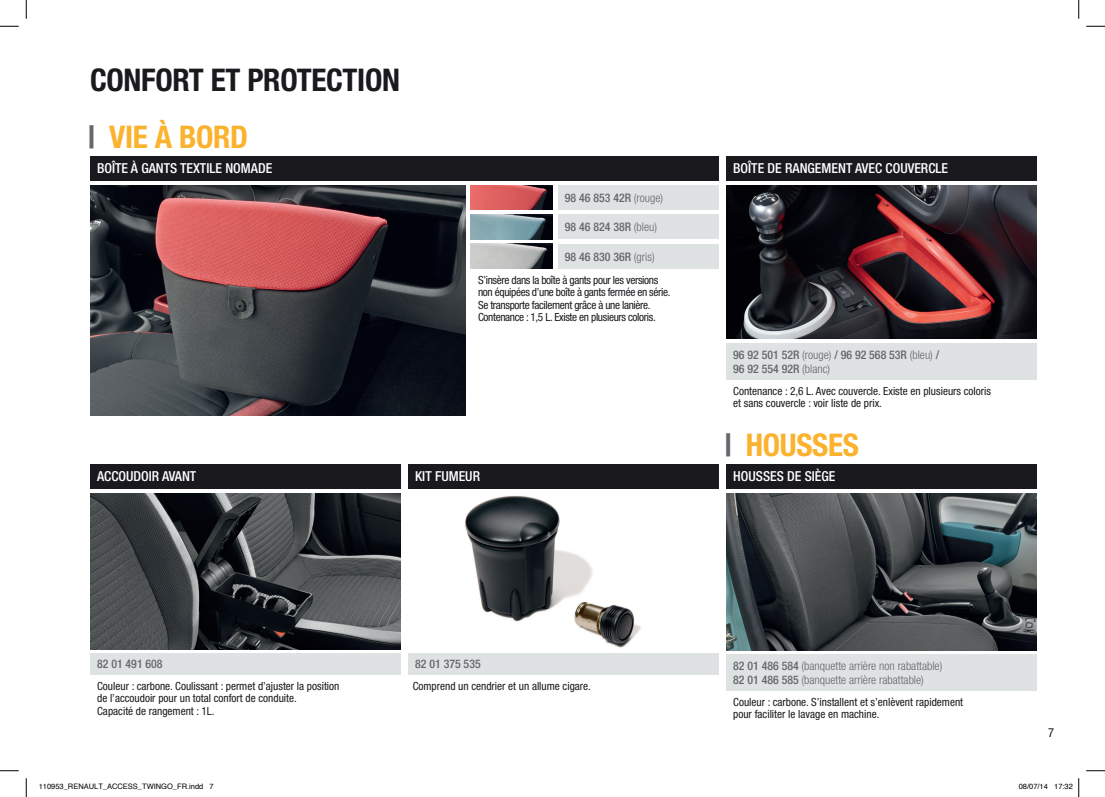
<style>
.page{position:relative;width:1105px;height:797px;background:#fff}
.page>*{position:absolute;margin:0;border:0;box-sizing:border-box;transform-origin:0 0}
._2_-_Dacia{font:700 condensed 31.25px "Helvetica Neue LT Std";letter-spacing:-.01em;color:#1a191e}
._2_-_Dacia-2{font:700 condensed 31.25px "Helvetica Neue LT Std";letter-spacing:-.01em;color:#fbb22e}
.Titre-fd-bleu{font:500 condensed 13.75px "Helvetica Neue LT Std";color:#fff}
.t1{font:condensed 12.5px "Helvetica Neue LT Std";color:#1a191e}
.ref-fd-gris{font:500 condensed 11.88px/14.2px "Helvetica Neue LT Std";color:#64676b}
.ref-fd-gris-2{font:300 condensed 11.88px/14.2px "Helvetica Neue LT Std";color:#64676b}
.texte{font:condensed 11.25px/12.5px "Helvetica Neue LT Std";color:#1a191e}
.texte-2{font:condensed 11.25px/12.5px "Helvetica Neue LT Std";letter-spacing:-.03em;color:#1a191e}
.t2{font:7.5px "Helvetica";color:#000}
.s1{color:#64676b}
.s2{font-weight:300}
.s3{font-weight:500}
</style>
<div class="page">
<div style="left:726px;top:654px;width:310px;height:36px;background:#dfe2e2"></div>
<img style="left:726px;top:493px;width:310px;height:158px">
<div style="left:726px;top:464px;width:310px;height:25px;background:#1a191e"></div>
<div style="left:90px;top:653px;width:310px;height:21px;background:#dfe2e2"></div>
<img style="left:90px;top:493px;width:310px;height:156px">
<div style="left:90px;top:464px;width:310px;height:25px;background:#1a191e"></div>
<div style="left:408px;top:653px;width:310px;height:21px;background:#dfe2e2"></div>
<img style="left:465px;top:495px;width:176px;height:153px">
<div style="left:408px;top:464px;width:310px;height:25px;background:#1a191e"></div>
<div style="left:726px;top:343px;width:310px;height:37px;background:#dfe2e2"></div>
<img style="left:726px;top:185px;width:310px;height:153px">
<div style="left:726px;top:156px;width:310px;height:24px;background:#1a191e"></div>
<img style="left:90px;top:185px;width:376px;height:230px">
<img style="left:471px;top:185px;width:81px;height:25px">
<img style="left:471px;top:214px;width:81px;height:25px">
<img style="left:471px;top:244px;width:81px;height:25px">
<div style="left:558px;top:185px;width:160px;height:25px;background:#dfe2e2"></div>
<div style="left:558px;top:214px;width:160px;height:25px;background:#dfe2e2"></div>
<div style="left:558px;top:244px;width:160px;height:25px;background:#dfe2e2"></div>
<div style="left:90px;top:156px;width:628px;height:24px;background:#1a191e"></div>
<svg style="left:0;top:25px;width:19px;height:2px"></svg>
<svg style="left:1086px;top:25px;width:19px;height:2px"></svg>
<svg style="left:0;top:770px;width:19px;height:1px"></svg>
<svg style="left:1086px;top:770px;width:19px;height:1px"></svg>
<svg style="left:25px;top:0;width:2px;height:19px"></svg>
<svg style="left:25px;top:778px;width:2px;height:19px"></svg>
<svg style="left:1078px;top:0;width:1px;height:19px"></svg>
<svg style="left:1078px;top:778px;width:1px;height:19px"></svg>
<p class="_2_-_Dacia" style="left:90px;top:61px;width:311px">CONFORT ET PROTECTION</p>
<p class="_2_-_Dacia-2" style="left:88px;top:118px;width:161px"><span class="s1">|</span> VIE À BORD</p>
<p class="Titre-fd-bleu" style="left:97px;top:160px;width:177px">BOÎTE À GANTS TEXTILE NOMADE</p>
<p class="Titre-fd-bleu" style="left:733px;top:160px;width:216px">BOÎTE DE RANGEMENT AVEC COUVERCLE</p>
<p class="ref-fd-gris" style="left:565px;top:190px;width:100px">98 46 853 42R <span class="s2">(rouge)</span></p>
<p class="ref-fd-gris" style="left:565px;top:220px;width:94px">98 46 824 38R <span class="s2">(bleu)</span></p>
<p class="ref-fd-gris" style="left:565px;top:249px;width:91px">98 46 830 36R <span class="s2">(gris)</span></p>
<p class="texte-2" style="left:478px;top:273px;width:194px">S’insère dans la boîte à gants pour les versions non équipées d’une boîte à gants fermée en série.</p>
<p class="texte-2" style="left:478px;top:298px;width:179px">Se transporte facilement grâce à une lanière.<br>Contenance : 1,5 L. Existe en plusieurs coloris.</p>
<p class="ref-fd-gris" style="left:733px;top:347px;width:208px">96 92 501 52R <span class="s2">(rouge)</span> / 96 92 568 53R <span class="s2">(bleu)</span> /<br>96 92 554 92R <span class="s2">(blanc)</span></p>
<p class="texte" style="left:733px;top:384px;width:259px">Contenance : 2,6 L. Avec couvercle. Existe en plusieurs coloris et sans couvercle : voir liste de prix.</p>
<p class="_2_-_Dacia-2" style="left:725px;top:426px;width:136px"><span class="s1">|</span> HOUSSES</p>
<p class="Titre-fd-bleu" style="left:97px;top:468px;width:101px">ACCOUDOIR AVANT</p>
<p class="Titre-fd-bleu" style="left:415px;top:468px;width:66px">KIT FUMEUR</p>
<p class="Titre-fd-bleu" style="left:733px;top:468px;width:104px">HOUSSES DE SIÈGE</p>
<p class="ref-fd-gris" style="left:97px;top:656px;width:67px">82 01 491 608</p>
<p class="texte" style="left:97px;top:679px;width:244px">Couleur : carbone. Coulissant : permet d’ajuster la position de l’accoudoir pour un total confort de conduite.<br>Capacité de rangement : 1L.</p>
<p class="ref-fd-gris" style="left:415px;top:656px;width:67px">82 01 375 535</p>
<p class="texte" style="left:413px;top:679px;width:180px">Comprend un cendrier et un allume cigare.</p>
<p class="ref-fd-gris-2" style="left:733px;top:658px;width:211px"><span class="s3">82 01 486 584</span> (banquette arrière non rabattable)<br><span class="s3">82 01 486 585</span> (banquette arrière rabattable)</p>
<p class="texte" style="left:733px;top:695px;width:231px">Couleur : carbone. S’installent et s’enlèvent rapidement pour faciliter le lavage en machine.</p>
<p class="t1" style="left:1048px;top:725px;width:7px">7</p>
<p class="t2" style="left:39px;top:781px;width:177px">110953_RENAULT_ACCESS_TWINGO_FR.indd 7</p>
<p class="t2" style="left:1019px;top:781px;width:56px">08/07/14 17:32</p>
</div>
